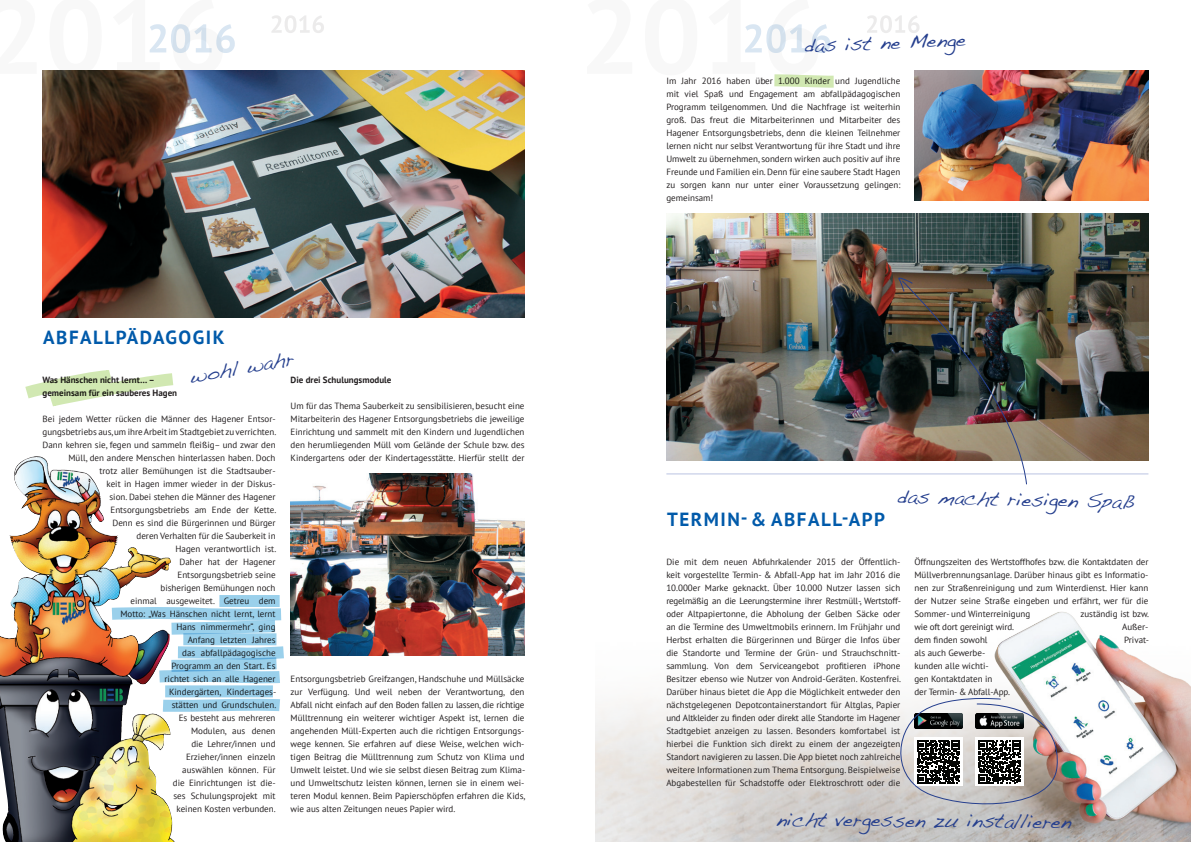
<style>
.page{position:relative;width:1191px;height:842px;background:#fff}
.page>*{position:absolute;margin:0;border:0;box-sizing:border-box;transform-origin:0 0}
.t1{font:20px "Handwriting Dakota";color:#253f8e}
.t2{font:700 19px "PT Sans";letter-spacing:.08em;color:#015aaa}
.t3{font:9px/13px "PT Sans";color:#231f20;text-align:justify}
.t4{font:700 9px/13px "PT Sans";color:#231f20}
</style>
<div class="page">
<svg style="left:42px;top:24px;width:193px;height:51px"></svg>
<svg style="left:271px;top:15px;width:53px;height:18px"></svg>
<svg style="left:867px;top:15px;width:52px;height:18px"></svg>
<img style="left:0;top:456px;width:175px;height:386px">
<img style="left:43px;top:71px;width:481px;height:247px">
<img style="left:291px;top:474px;width:233px;height:182px">
<img style="left:914px;top:71px;width:234px;height:130px">
<hr style="left:666px;top:473px;width:482px;height:1px;background:#bac4e2">
<svg style="left:25px;top:370px;width:149px;height:37px"></svg>
<div style="left:219px;top:595px;width:61px;height:12px;background:#9ad0eb"></div>
<svg style="left:111px;top:606px;width:171px;height:30px"></svg>
<svg style="left:162px;top:698px;width:118px;height:15px"></svg>
<div style="left:165px;top:685px;width:108px;height:12px;background:#9ad0eb"></div>
<svg style="left:158px;top:645px;width:126px;height:39px;background:#aad4ea"></svg>
<div style="left:183px;top:633px;width:93px;height:12px;background:#9ad0eb"></div>
<svg style="left:745px;top:24px;width:89px;height:64px"></svg>
<img style="left:595px;top:611px;width:596px;height:231px">
<svg style="left:891px;top:694px;width:170px;height:117px"></svg>
<img style="left:666px;top:214px;width:482px;height:247px">
<img style="left:895px;top:275px;width:132px;height:210px">
<h2 class="t2" style="left:43px;top:325px;width:183px">Abfallpädagogik</h2>
<p class="t4" style="left:43px;top:373px;width:136px">Was Hänschen nicht lernt… – gemeinsam für ein sauberes Hagen</p>
<p class="t3" style="left:43px;top:412px;width:235px;text-align:right">Bei jedem Wetter rücken die Männer des Hagener Entsor&shy;gungsbetriebs aus, um ihre Arbeit im Stadtgebiet zu verrichten.<br>Dann kehren sie, fegen und sammeln fleißig– und zwar den<br>Müll, den andere Menschen hinterlassen haben. Doch<br>trotz aller Bemühungen ist die Stadtsauber-<br>keit in Hagen immer wieder in der Diskus-<br>sion. Dabei stehen die Männer des Hagener<br>Entsorgungsbetriebs am Ende der Kette.<br>Denn es sind die Bürgerinnen und Bürger<br>deren Verhalten für die Sauberkeit in<br>Hagen verantwortlich ist.<br>Daher hat der Hagener<br>Entsorgungsbetrieb seine<br>bisherigen Bemühungen noch<br>einmal ausgeweitet. Getreu dem<br>Motto: „Was Hänschen nicht lernt, lernt<br>Hans nimmermehr“, ging<br>Anfang letzten Jahres<br>das abfallpädagogische<br>Programm an den Start. Es<br>richtet sich an alle Hagener<br>Kindergärten, Kindertages-<br>stätten und Grundschulen.<br>Es besteht aus mehreren<br>Modulen, aus denen<br>die Lehrer/innen und<br>Erzieher/innen einzeln<br>auswählen können. Für<br>die Einrichtungen ist die-<br>ses Schulungsprojekt mit<br>keinen Kosten verbunden.</p>
<h1 class="t1" style="left:188px;top:365px;width:107px;rotate:-10deg">w ohl w ahr</h1>
<p class="t4" style="left:290px;top:373px;width:102px">Die drei Schulungsmodule</p>
<p class="t3" style="left:290px;top:399px;width:235px">Um für das Thema Sauberkeit zu sensibilisieren, besucht eine Mitarbeiterin des Hagener Entsorgungsbetriebs die jeweilige Einrichtung und sammelt mit den Kindern und Jugendlichen den herumliegenden Müll vom Gelände der Schule bzw. des Kindergartens oder der Kindertagesstätte. Hierfür stellt der</p>
<p class="t3" style="left:290px;top:672px;width:236px">Entsorgungsbetrieb Greifzangen, Handschuhe und Müllsäcke zur Verfügung. Und weil neben der Verantwortung, den Abfall nicht einfach auf den Boden fallen zu lassen, die richtige Mülltrennung ein weiterer wichtiger Aspekt ist, lernen die angehenden Müll-Experten auch die richtigen Entsorgungs&shy;wege kennen. Sie erfahren auf diese Weise, welchen wich&shy;tigen Beitrag die Mülltrennung zum Schutz von Klima und Umwelt leistet. Und wie sie selbst diesen Beitrag zum Klima&shy;und Umweltschutz leisten können, lernen sie in einem wei&shy;teren Modul kennen. Beim Papierschöpfen erfahren die Kids, wie aus alten Zeitungen neues Papier wird.</p>
<h1 class="t1" style="left:804px;top:33px;width:164px;rotate:-2deg">das ist ne Menge</h1>
<p class="t3" style="left:666px;top:74px;width:235px">Im Jahr 2016 haben über 1.000 Kinder und Jugendliche mit viel Spaß und Engagement am abfallpädagogischen Programm teilgenommen. Und die Nachfrage ist weiterhin groß. Das freut die Mitarbeiterinnen und Mitarbeiter des Hagener Entsorgungsbetriebs, denn die kleinen Teilnehmer lernen nicht nur selbst Verantwortung für ihre Stadt und ihre Umwelt zu übernehmen, sondern wirken auch positiv auf ihre Freunde und Familien ein. Denn für eine saubere Stadt Hagen zu sorgen kann nur unter einer Voraussetzung gelingen: gemeinsam!</p>
<h1 class="t1" style="left:897px;top:485px;width:238px;rotate:1deg">das macht riesigen Spaß</h1>
<h2 class="t2" style="left:667px;top:507px;width:195px">Termin- &amp; Abfall-App</h2>
<p class="t3" style="left:666px;top:555px;width:236px">Die mit dem neuen Abfuhrkalender 2015 der Öffentlich&shy;keit vorgestellte Termin- &amp; Abfall-App hat im Jahr 2016 die 10.000er Marke geknackt. Über 10.000 Nutzer lassen sich regelmäßig an die Leerungstermine ihrer Restmüll-, Wertstoff&shy;oder Altpapiertonne, die Abholung der Gelben Säcke oder an die Termine des Umweltmobils erinnern. Im Frühjahr und Herbst erhalten die Bürgerinnen und Bürger die Infos über die Standorte und Termine der Grün- und Strauchschnitt&shy;sammlung. Von dem Serviceangebot profitieren iPhone Besitzer ebenso wie Nutzer von Android-Geräten. Kostenfrei.<br>Darüber hinaus bietet die App die Möglichkeit entweder den nächstgelegenen Depotcontainerstandort für Altglas, Papier und Altkleider zu finden oder direkt alle Standorte im Hagener Stadtgebiet anzeigen zu lassen. Besonders komfortabel ist hierbei die Funktion sich direkt zu einem der angezeigten Standort navigieren zu lassen. Die App bietet noch zahlreiche weitere Informationen zum Thema Entsorgung. Beispielweise Abgabestellen für Schadstoffe oder Elektroschrott oder die</p>
<p class="t3" style="left:914px;top:555px;width:235px">Öffnungszeiten des Wertstoffhofes bzw. die Kontaktdaten der Müllverbrennungsanlage. Darüber hinaus gibt es Informatio&shy;nen zur Straßenreinigung und zum Winterdienst. Hier kann der Nutzer seine Straße eingeben und erfährt, wer für die Sommer- und Winterreinigung</p>
<p class="t3" style="left:1080px;top:607px;width:70px">zuständig ist bzw.</p>
<p class="t3" style="left:914px;top:620px;width:101px">wie oft dort gereinigt wird.</p>
<p class="t3" style="left:1122px;top:620px;width:28px">Außer-</p>
<p class="t3" style="left:914px;top:633px;width:75px">dem finden sowohl</p>
<p class="t3" style="left:1124px;top:633px;width:26px">Privat-</p>
<p class="t3" style="left:914px;top:646px;width:97px;text-align:left">als auch Gewerbe&shy;kunden alle wichti-<br>gen Kontaktdaten in<br>der Termin- &amp; Abfall-App.</p>
<h1 class="t1" style="left:776px;top:808px;width:296px">nicht vergessen zu installieren</h1>
</div>
